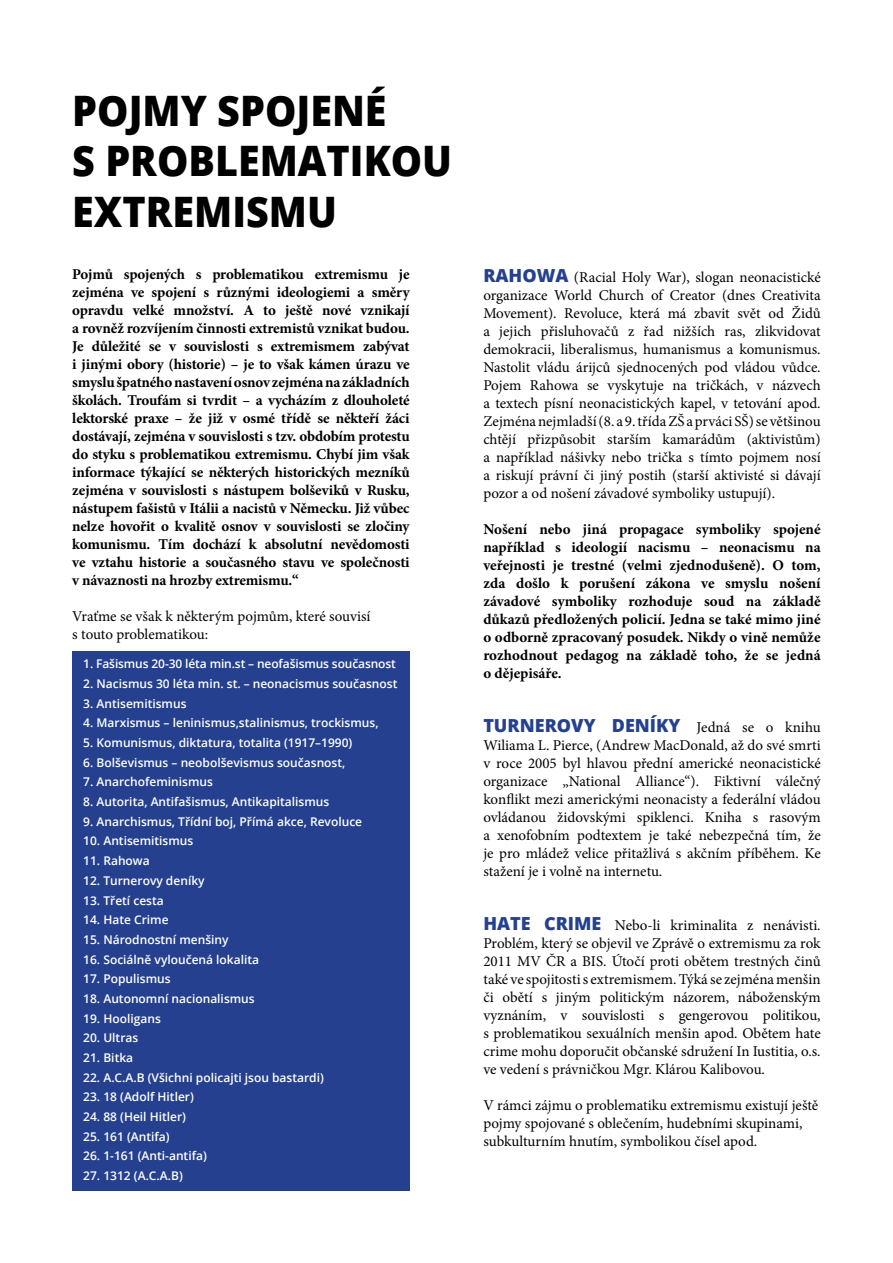
<style>
.page{position:relative;width:893px;height:1263px;background:#fff}
.page>*{position:absolute;margin:0;border:0;box-sizing:border-box;transform-origin:0 0}
.t1{font:800 42px/50.4px "Open Sans";color:#000;scale:.94 1}
.t2{font:800 18px "Open Sans";color:#25408f}
.t3{font:15px/18px "Minion Pro";color:#000;text-align:justify}
.t4{font:700 15px/18px "Minion Pro";letter-spacing:-.01em;color:#000;text-align:justify}
.t5{font:600 12px "Open Sans";color:#fff}
.s1{font-family:"Open Sans";font-weight:800;font-size:18px;color:#25408f}
</style>
<div class="page">
<div style="left:72px;top:652px;width:338px;height:539px;background:#25408f"></div>
<h1 class="t1" style="left:72px;top:83px;width:406px">POJMY SPOJENÉ<br>S PROBLEMATIKOU<br>EXTREMISMU</h1>
<p class="t4" style="left:72px;top:265px;width:339px">Pojmů spojených s problematikou extremismu je zejména ve spojení s různými ideologiemi a směry opravdu velké množství. A to ještě nové vznikají a rovněž rozvíjením činnosti extremistů vznikat budou.<br>Je důležité se v souvislosti s extremismem zabývat i jinými obory (historie) – je to však kámen úrazu ve smyslu špatného nastavení osnov zejména na základních školách. Troufám si tvrdit – a vycházím z dlouholeté lektorské praxe – že již v osmé třídě se někteří žáci dostávají, zejména v souvislosti s tzv. obdobím protestu do styku s problematikou extremismu. Chybí jim však informace týkající se některých historických mezníků zejména v souvislosti s nástupem bolševiků v Rusku, nástupem fašistů v Itálii a nacistů v Německu. Již vůbec nelze hovořit o kvalitě osnov v souvislosti se zločiny komunismu. Tím dochází k absolutní nevědomosti ve vztahu historie a současného stavu ve společnosti v návaznosti na hrozby extremismu.“</p>
<p class="t3" style="left:72px;top:607px;width:300px">Vraťme se však k některým pojmům, které souvisí s touto problematikou:</p>
<p class="t5" style="left:83px;top:656px;width:314px">1. Fašismus 20-30 léta min.st – neofašismus současnost</p>
<p class="t5" style="left:83px;top:675px;width:316px">2. Nacismus 30 léta min. st. – neonacismus současnost</p>
<p class="t5" style="left:83px;top:695px;width:105px">3. Antisemitismus</p>
<p class="t5" style="left:83px;top:715px;width:297px">4. Marxismus – leninismus,stalinismus, trockismus,</p>
<p class="t5" style="left:83px;top:734px;width:271px">5. Komunismus, diktatura, totalita (1917–1990)</p>
<p class="t5" style="left:83px;top:754px;width:264px">6. Bolševismus – neobolševismus současnost,</p>
<p class="t5" style="left:83px;top:774px;width:131px">7. Anarchofeminismus</p>
<p class="t5" style="left:83px;top:793px;width:248px">8. Autorita, Antifašismus, Antikapitalismus</p>
<p class="t5" style="left:83px;top:813px;width:280px">9. Anarchismus, Třídní boj, Přímá akce, Revoluce</p>
<p class="t5" style="left:83px;top:833px;width:112px">10. Antisemitismus</p>
<p class="t5" style="left:83px;top:852px;width:68px">11. Rahowa</p>
<p class="t5" style="left:83px;top:872px;width:123px">12. Turnerovy deníky</p>
<p class="t5" style="left:83px;top:892px;width:82px">13. Třetí cesta</p>
<p class="t5" style="left:83px;top:911px;width:87px">14. Hate Crime</p>
<p class="t5" style="left:83px;top:931px;width:147px">15. Národnostní menšiny</p>
<p class="t5" style="left:83px;top:951px;width:177px">16. Sociálně vyloučená lokalita</p>
<p class="t5" style="left:83px;top:971px;width:89px">17. Populismus</p>
<p class="t5" style="left:83px;top:990px;width:173px">18. Autonomní nacionalismus</p>
<p class="t5" style="left:83px;top:1010px;width:79px">19. Hooligans</p>
<p class="t5" style="left:83px;top:1030px;width:57px">20. Ultras</p>
<p class="t5" style="left:83px;top:1049px;width:51px">21. Bitka</p>
<p class="t5" style="left:83px;top:1069px;width:242px">22. A.C.A.B (Všichni policajti jsou bastardi)</p>
<p class="t5" style="left:83px;top:1089px;width:112px">23. 18 (Adolf Hitler)</p>
<p class="t5" style="left:83px;top:1108px;width:104px">24. 88 (Heil Hitler)</p>
<p class="t5" style="left:83px;top:1128px;width:88px">25. 161 (Antifa)</p>
<p class="t5" style="left:83px;top:1148px;width:125px">26. 1-161 (Anti-antifa)</p>
<p class="t5" style="left:83px;top:1167px;width:101px">27. 1312 (A.C.A.B)</p>
<p class="t3" style="left:483px;top:268px;width:339px"><span class="s1">RA HOWA</span> (Racial Holy War), slogan neonacistické organizace World Church of Creator (dnes Creativita Movement). Revoluce, která má zbavit svět od Židů a jejich přisluhovačů z řad nižších ras, zlikvidovat demokracii, liberalismus, humanismus a komunismus.<br>Nastolit vládu árijců sjednocených pod vládou vůdce.<br>Pojem Rahowa se vyskytuje na tričkách, v názvech a textech písní neonacistických kapel, v tetování apod.<br>Zejména nejmladší (8. a 9. třída ZŠ a prváci SŠ) se většinou chtějí přizpůsobit starším kamarádům (aktivistům) a například nášivky nebo trička s tímto pojmem nosí a riskují právní či jiný postih (starší aktivisté si dávají pozor a od nošení závadové symboliky ustupují).</p>
<p class="t4" style="left:483px;top:520px;width:339px">Nošení nebo jiná propagace symboliky spojené například s ideologií nacismu – neonacismu na veřejnosti je trestné (velmi zjednodušeně). O tom, zda došlo k porušení zákona ve smyslu nošení závadové symboliky rozhoduje soud na základě důkazů předložených policií. Jedna se také mimo jiné o odborně zpracovaný posudek. Nikdy o vině nemůže rozhodnout pedagog na základě toho, že se jedná o dějepisáře.</p>
<p class="t2" style="left:483px;top:711px;width:14px">TUR</p>
<p class="t2" style="left:520px;top:711px;width:28px">NERO</p>
<p class="t3" style="left:483px;top:718px;width:339px;text-indent:88px"><span class="s1">VY DENÍKY</span> Jedná se o knihu Wiliama L. Pierce, (Andrew MacDonald, až do své smrti v roce 2005 byl hlavou přední americké neonacistické organizace „National Alliance“). Fiktivní válečný konflikt mezi americkými neonacisty a federální vládou ovládanou židovskými spiklenci. Kniha s rasovým a xenofobním podtextem je také nebezpečná tím, že je pro mládež velice přitažlivá s akčním příběhem. Ke stažení je i volně na internetu.</p>
<p class="t2" style="left:483px;top:909px;width:26px">HATE</p>
<p class="t2" style="left:544px;top:909px;width:24px">CRIME</p>
<p class="t3" style="left:483px;top:916px;width:339px;text-indent:132px">Nebo-li kriminalita z nenávisti.<br>Problém, který se objevil ve Zprávě o extremismu za rok 2011 MV ČR a BIS. Útočí proti obětem trestných činů také ve spojitosti s extremismem. Týká se zejména menšin či obětí s jiným politickým názorem, náboženským vyznáním, v souvislosti s gengerovou politikou, s problematikou sexuálních menšin apod. Obětem hate crime mohu doporučit občanské sdružení In Iustitia, o.s. ve vedení s právničkou Mgr. Klárou Kalibovou.</p>
<p class="t3" style="left:483px;top:1096px;width:336px;text-align:left">V rámci zájmu o problematiku extremismu existují ještě pojmy spojované s oblečením, hudebními skupinami, subkulturním hnutím, symbolikou čísel apod.</p>
</div>
